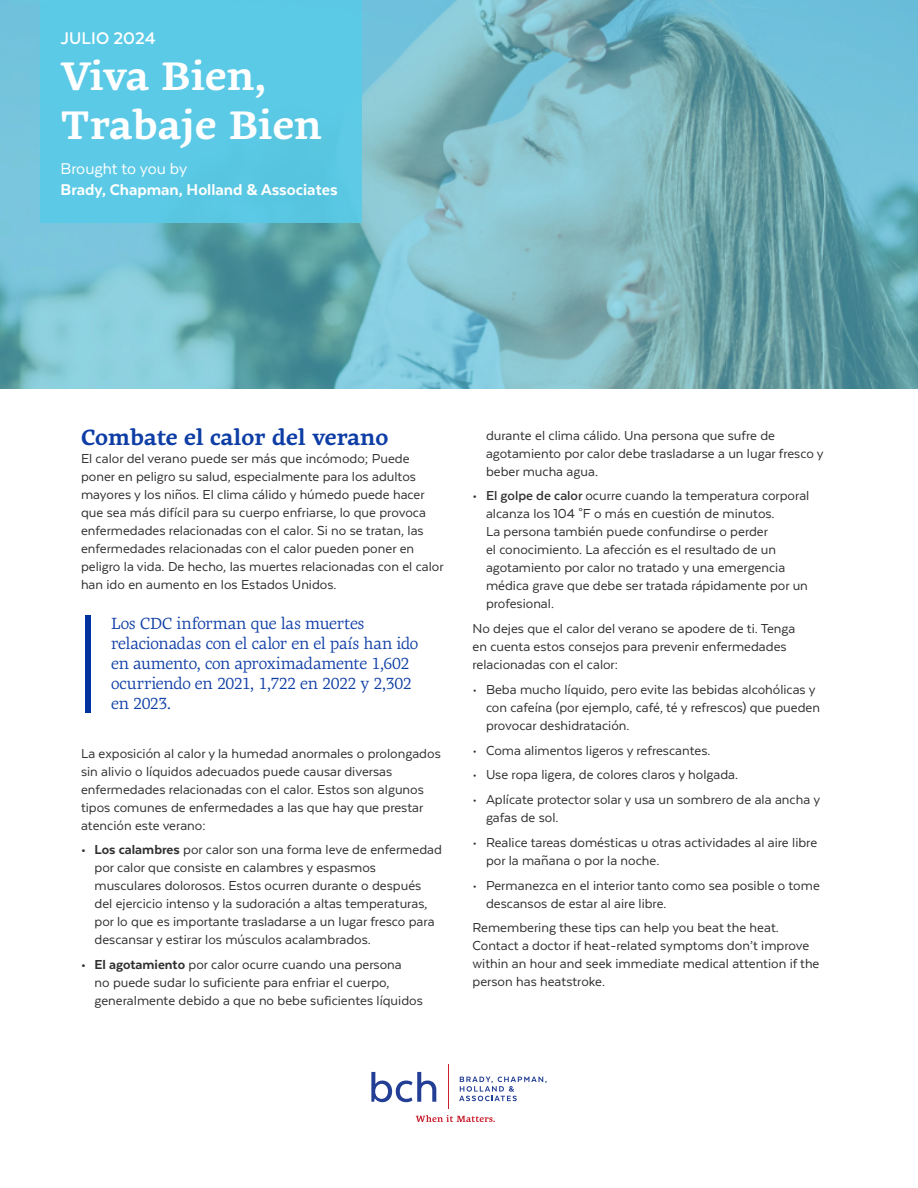
<style>
.page{position:relative;width:918px;height:1188px;background:#fff}
.page>*{position:absolute;margin:0;border:0;box-sizing:border-box;transform-origin:0 0}
.t1{font:700 40.8px/48.9px "Geneo Std";color:#fff}
.Body{font:700 22.5px "Geneo Std";letter-spacing:-.005em;color:#0d3da5}
.t2{font:700 19.5px "Texta";color:#fff}
.t3{font:800 18px "Texta";color:#fff}
.t4{font:18px "Texta";letter-spacing:-.005em;color:#fff}
.Body-2{font:16.5px/20px "Geneo Std";letter-spacing:-.02em;color:#0d3da5}
.Body-3{font:15px/18px "Texta";color:#312f30}
.s1{font-weight:800}
.s2{font-weight:700}
</style>
<div class="page">
<img style="left:0;top:0;width:918px;height:388px">
<div style="left:40px;top:0;width:322px;height:223px;background:#59cbe8"></div>
<svg style="left:416px;top:1115px;width:79px;height:7px"></svg>
<svg style="left:371px;top:1072px;width:65px;height:30px"></svg>
<svg style="left:459px;top:1077px;width:88px;height:24px"></svg>
<hr style="left:448px;top:1065px;width:1px;height:44px;background:#c9202f">
<div style="left:85px;top:615px;width:6px;height:98px;background:#0033a0"></div>
<p class="t2" style="left:61px;top:28px;width:97px">JULIO 2024</p>
<p class="t1" style="left:61px;top:52px;width:263px">Viva Bien,<br>Trabaje Bien</p>
<p class="t4" style="left:61px;top:159px;width:128px">Brought to you by</p>
<p class="t3" style="left:61px;top:181px;width:278px">Brady, Chapman, Holland &amp; Associates</p>
<p class="Body" style="left:81px;top:424px;width:309px">Combate el calor del verano</p>
<p class="Body-3" style="left:81px;top:449px;width:364px">El calor del verano puede ser más que incómodo; Puede poner en peligro su salud, especialmente para los adultos mayores y los niños. El clima cálido y húmedo puede hacer que sea más difícil para su cuerpo enfriarse, lo que provoca enfermedades relacionadas con el calor. Si no se tratan, las enfermedades relacionadas con el calor pueden poner en peligro la vida. De hecho, las muertes relacionadas con el calor han ido en aumento en los Estados Unidos.</p>
<p class="Body-2" style="left:111px;top:614px;width:309px">Los CDC informan que las muertes relacionadas con el calor en el país han ido en aumento, con aproximadamente 1,602 ocurriendo en 2021, 1,722 en 2022 y 2,302 en 2023.</p>
<p class="Body-3" style="left:81px;top:744px;width:361px">La exposición al calor y la humedad anormales o prolongados sin alivio o líquidos adecuados puede causar diversas enfermedades relacionadas con el calor. Estos son algunos tipos comunes de enfermedades a las que hay que prestar atención este verano:</p>
<p class="Body-3" style="left:94px;top:841px;width:349px;text-indent:-14px"><span class="s1">• Los calambres</span> por calor son una forma leve de enfermedad por calor que consiste en calambres y espasmos musculares dolorosos. Estos ocurren durante o después del ejercicio intenso y la sudoración a altas temperaturas, por lo que es importante trasladarse a un lugar fresco para descansar y estirar los músculos acalambrados.</p>
<p class="Body-3" style="left:94px;top:955px;width:330px;text-indent:-14px"><span class="s1">• El agotamiento</span> por calor ocurre cuando una persona<br>no puede sudar lo suficiente para enfriar el cuerpo, generalmente debido a que no bebe suficientes líquidos</p>
<p class="Body-3" style="left:486px;top:426px;width:339px">durante el clima cálido. Una persona que sufre de agotamiento por calor debe trasladarse a un lugar fresco y beber mucha agua.</p>
<p class="Body-3" style="left:486px;top:487px;width:325px;text-indent:-14px"><span class="s2">• El golpe de calor</span> ocurre cuando la temperatura corporal alcanza los 104 °F o más en cuestión de minutos.<br>La persona también puede confundirse o perder<br>el conocimiento. La afección es el resultado de un agotamiento por calor no tratado y una emergencia médica grave que debe ser tratada rápidamente por un profesional.</p>
<p class="Body-3" style="left:472px;top:620px;width:324px">No dejes que el calor del verano se apodere de ti. Tenga en cuenta estos consejos para prevenir enfermedades relacionadas con el calor:</p>
<p class="Body-3" style="left:486px;top:680px;width:336px;text-indent:-14px">• Beba mucho líquido, pero evite las bebidas alcohólicas y con cafeína (por ejemplo, café, té y refrescos) que pueden provocar deshidratación.</p>
<p class="Body-3" style="left:472px;top:741px;width:240px">• Coma alimentos ligeros y refrescantes.</p>
<p class="Body-3" style="left:472px;top:766px;width:267px">• Use ropa ligera, de colores claros y holgada.</p>
<p class="Body-3" style="left:486px;top:791px;width:336px;text-indent:-14px">• Aplícate protector solar y usa un sombrero de ala ancha y gafas de sol.</p>
<p class="Body-3" style="left:486px;top:833px;width:333px;text-indent:-14px">• Realice tareas domésticas u otras actividades al aire libre por la mañana o por la noche.</p>
<p class="Body-3" style="left:486px;top:876px;width:335px;text-indent:-14px">• Permanezca en el interior tanto como sea posible o tome descansos de estar al aire libre.</p>
<p class="Body-3" style="left:472px;top:919px;width:349px">Remembering these tips can help you beat the heat.<br>Contact a doctor if heat-related symptoms don’t improve within an hour and seek immediate medical attention if the person has heatstroke.</p>
</div>
